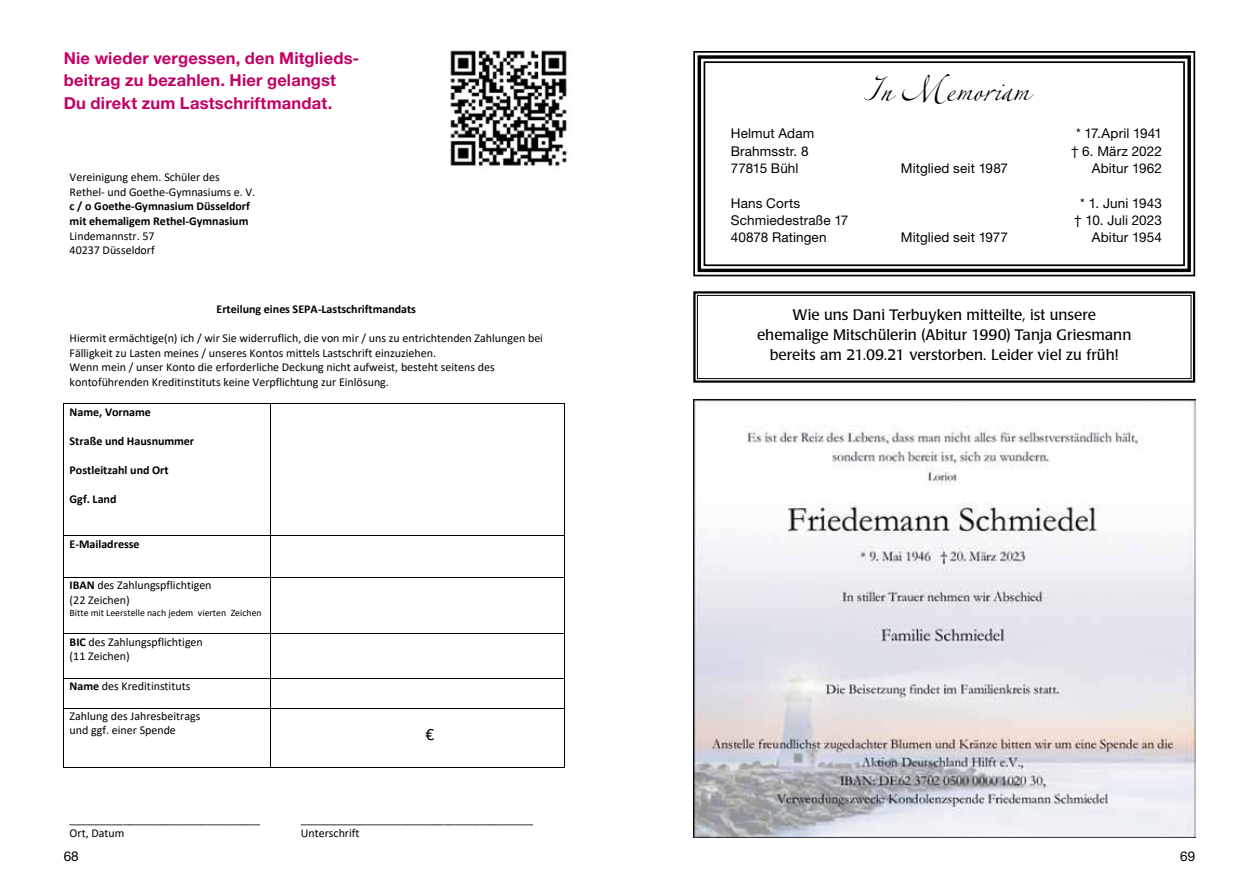
<style>
.page{position:relative;width:1259px;height:893px;background:#fff}
.page>*{position:absolute;margin:0;border:0;box-sizing:border-box;transform-origin:0 0}
.t1{font:45px "Linotype Zapfino Three";color:#000}
.t2{font:17.4px "Calibri";color:#000}
.t3{font:700 16.5px/22.5px "Helvetica Neue";letter-spacing:.01em;color:#c30065}
.t4{font:15px/20.2px "Poppl Laudatio BQ";letter-spacing:.005em;color:#000;text-align:center}
.t5{font:13.5px "Helvetica Neue";letter-spacing:.01em;color:#000}
.t6{font:12px/14.5px "Calibri";color:#000}
.t7{font:700 12px/14.5px "Calibri";color:#000}
.t8{font:9.75px "Calibri";color:#000}
.s1{font-weight:700}
</style>
<div class="page">
<svg style="left:693px;top:51px;width:503px;height:226px"></svg>
<div style="left:697px;top:55px;width:494px;height:217px;border:3px solid #000"></div>
<div style="left:703px;top:61px;width:482px;height:205px;border:2px solid #000"></div>
<svg style="left:693px;top:291px;width:503px;height:92px"></svg>
<div style="left:697px;top:295px;width:494px;height:84px;border:1px solid #000"></div>
<img style="left:693px;top:400px;width:502px;height:438px">
<hr style="left:64px;top:404px;width:206px;height:1px;background:#000">
<hr style="left:270px;top:404px;width:294px;height:1px;background:#000">
<hr style="left:63px;top:404px;width:1px;height:132px;background:#000">
<hr style="left:270px;top:404px;width:1px;height:132px;background:#000">
<hr style="left:564px;top:404px;width:1px;height:132px;background:#000">
<hr style="left:64px;top:536px;width:206px;height:1px;background:#000">
<hr style="left:270px;top:536px;width:294px;height:1px;background:#000">
<hr style="left:63px;top:536px;width:1px;height:41px;background:#000">
<hr style="left:270px;top:536px;width:1px;height:41px;background:#000">
<hr style="left:564px;top:536px;width:1px;height:41px;background:#000">
<hr style="left:64px;top:577px;width:206px;height:1px;background:#000">
<hr style="left:270px;top:577px;width:294px;height:1px;background:#000">
<hr style="left:63px;top:578px;width:1px;height:56px;background:#000">
<hr style="left:270px;top:578px;width:1px;height:56px;background:#000">
<hr style="left:564px;top:578px;width:1px;height:56px;background:#000">
<hr style="left:64px;top:634px;width:206px;height:1px;background:#000">
<hr style="left:270px;top:634px;width:294px;height:1px;background:#000">
<hr style="left:63px;top:634px;width:1px;height:44px;background:#000">
<hr style="left:270px;top:634px;width:1px;height:44px;background:#000">
<hr style="left:564px;top:634px;width:1px;height:44px;background:#000">
<hr style="left:64px;top:678px;width:206px;height:1px;background:#000">
<hr style="left:270px;top:678px;width:294px;height:1px;background:#000">
<svg style="left:63px;top:678px;width:1px;height:30px"></svg>
<hr style="left:64px;top:708px;width:206px;height:1px;background:#000">
<svg style="left:270px;top:679px;width:1px;height:29px"></svg>
<hr style="left:270px;top:708px;width:294px;height:1px;background:#000">
<svg style="left:564px;top:678px;width:1px;height:30px"></svg>
<hr style="left:63px;top:708px;width:1px;height:59px;background:#000">
<hr style="left:64px;top:767px;width:206px;height:1px;background:#000">
<hr style="left:270px;top:708px;width:1px;height:59px;background:#000">
<hr style="left:270px;top:767px;width:294px;height:1px;background:#000">
<hr style="left:564px;top:708px;width:1px;height:59px;background:#000">
<img style="left:450px;top:50px;width:117px;height:116px">
<h3 class="t3" style="left:64px;top:48px;width:297px">Nie wieder vergessen, den Mitglieds&shy;beitrag zu bezahlen. Hier gelangst<br>Du direkt zum Lastschriftmandat.</h3>
<p class="t6" style="left:70px;top:170px;width:187px">Vereinigung ehem. Schüler des<br>Rethel- und Goethe-Gymnasiums e. V.</p>
<p class="t7" style="left:70px;top:200px;width:182px">c / o Goethe-Gymnasium Düsseldorf mit ehemaligem Rethel-Gymnasium</p>
<p class="t6" style="left:70px;top:228px;width:87px">Lindemannstr. 57<br>40237 Düsseldorf</p>
<p class="t7" style="left:216px;top:302px;width:201px">Erteilung eines SEPA-Lastschriftmandats</p>
<p class="t6" style="left:70px;top:330px;width:475px">Hiermit ermächtige(n) ich / wir Sie widerruflich, die von mir / uns zu entrichtenden Zahlungen bei Fälligkeit zu Lasten meines / unseres Kontos mittels Lastschrift einzuziehen.<br>Wenn mein / unser Konto die erforderliche Deckung nicht aufweist, besteht seitens des kontoführenden Kreditinstituts keine Verpflichtung zur Einlösung.</p>
<p class="t7" style="left:70px;top:405px;width:83px">Name, Vorname</p>
<p class="t7" style="left:70px;top:434px;width:126px">Straße und Hausnummer</p>
<p class="t7" style="left:70px;top:463px;width:100px">Postleitzahl und Ort</p>
<p class="t7" style="left:70px;top:493px;width:48px">Ggf. Land</p>
<p class="t7" style="left:70px;top:537px;width:72px">E-Mailadresse</p>
<p class="t6" style="left:70px;top:578px;width:143px"><span class="s1">IBAN</span> des Zahlungspflichtigen (22 Zeichen)</p>
<p class="t8" style="left:70px;top:606px;width:194px">Bitte mit Leerstelle nach jedem vierten Zeichen</p>
<p class="t6" style="left:70px;top:634px;width:135px"><span class="s1">BIC</span> des Zahlungspflichtigen (11 Zeichen)</p>
<p class="t6" style="left:70px;top:678px;width:122px"><span class="s1">Name</span> des Kreditinstituts</p>
<p class="t6" style="left:70px;top:708px;width:132px">Zahlung des Jahresbeitrags und ggf. einer Spende</p>
<h2 class="t2" style="left:425px;top:722px;width:10px">€</h2>
<p class="t6" style="left:70px;top:811px;width:192px">________________________________</p>
<p class="t6" style="left:301px;top:811px;width:234px">_______________________________________</p>
<p class="t6" style="left:70px;top:826px;width:56px">Ort, Datum</p>
<p class="t6" style="left:301px;top:826px;width:60px">Unterschrift</p>
<p class="t5" style="left:64px;top:851px;width:17px">68</p>
<h1 class="t1" style="left:863px;top:58px;width:168px">In Memoriam</h1>
<p class="t5" style="left:731px;top:129px;width:85px">Helmut Adam</p>
<p class="t5" style="left:1076px;top:129px;width:87px">* 17.April 1941</p>
<p class="t5" style="left:731px;top:146px;width:79px">Brahmsstr. 8</p>
<p class="t5" style="left:1071px;top:146px;width:92px">† 6. März 2022</p>
<p class="t5" style="left:731px;top:163px;width:69px">77815 Bühl</p>
<p class="t5" style="left:901px;top:163px;width:109px">Mitglied seit 1987</p>
<p class="t5" style="left:1091px;top:163px;width:72px">Abitur 1962</p>
<p class="t5" style="left:731px;top:198px;width:71px">Hans Corts</p>
<p class="t5" style="left:1080px;top:198px;width:83px">* 1. Juni 1943</p>
<p class="t5" style="left:731px;top:215px;width:119px">Schmiedestraße 17</p>
<p class="t5" style="left:1074px;top:215px;width:89px">† 10. Juli 2023</p>
<p class="t5" style="left:731px;top:232px;width:97px">40878 Ratingen</p>
<p class="t5" style="left:901px;top:232px;width:108px">Mitglied seit 1977</p>
<p class="t5" style="left:1091px;top:232px;width:72px">Abitur 1954</p>
<p class="t4" style="left:757px;top:305px;width:376px">Wie uns Dani Terbuyken mitteilte, ist unsere ehemalige Mitschülerin (Abitur 1990) Tanja Griesmann bereits am 21.09.21 verstorben. Leider viel zu früh!</p>
<p class="t5" style="left:1180px;top:851px;width:17px">69</p>
</div>
